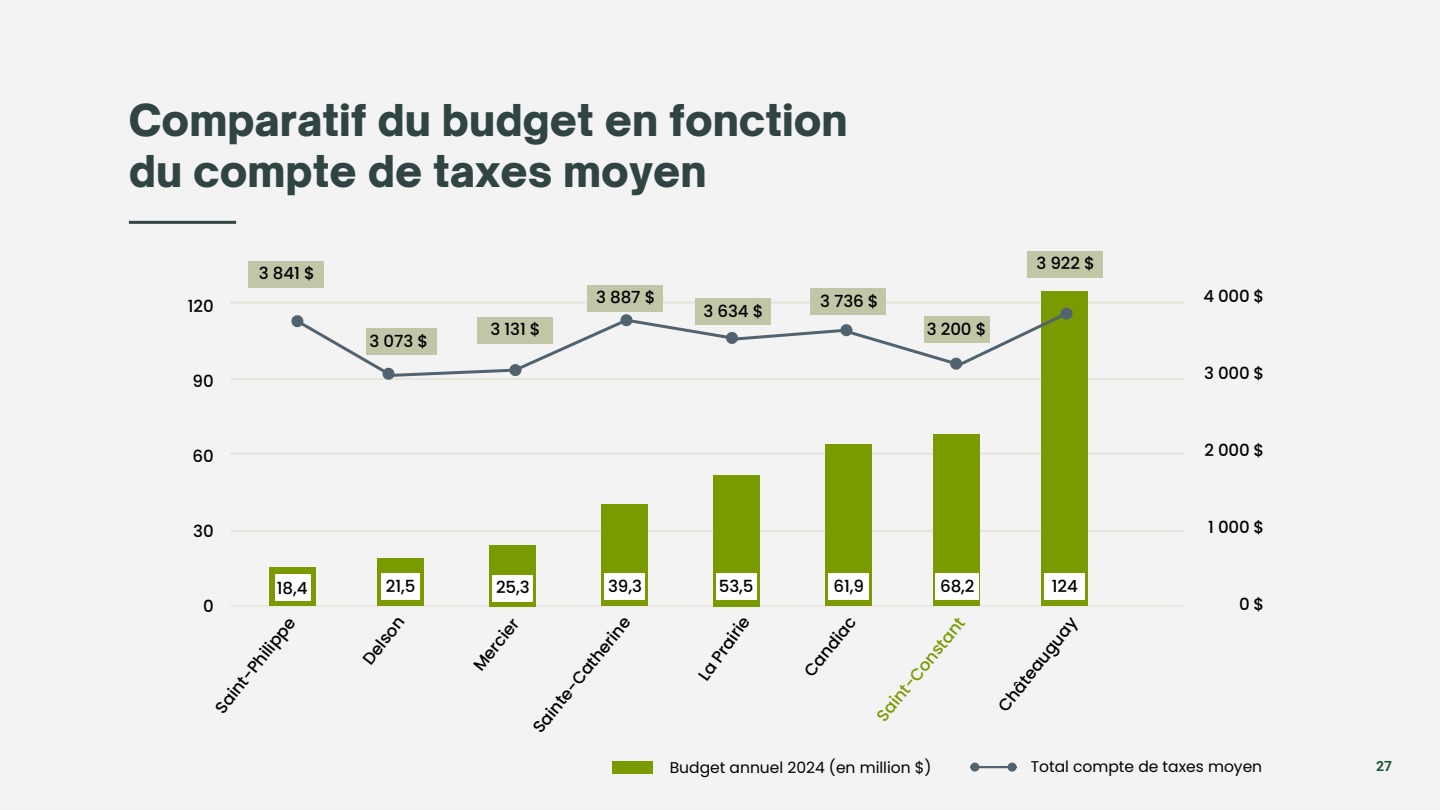
<style>
.page{position:relative;width:1440px;height:810px;background:#f3f3f3}
.page>*{position:absolute;margin:0;border:0;box-sizing:border-box;transform-origin:0 0}
.t1{font:900 42px/50.2px "Open Sauce One";color:#304543}
.t2{font:500 16.7px "Poppins";letter-spacing:-.005em;color:#000}
.t3{font:500 16.7px "Poppins";color:#7a9a01}
.t4{font:15.5px "Poppins";color:#000}
.t5{font:700 14px "Roboto";color:#1c5739}
</style>
<div class="page">
<hr style="left:129px;top:221px;width:107px;height:3px;background:#304543">
<hr style="left:979px;top:766px;width:29px;height:2px;background:#51636f">
<div style="left:971px;top:764px;width:7px;height:6px;background:#51636f;border-radius:50%"></div>
<div style="left:970px;top:763px;width:9px;height:9px;border:2px solid #51636f;border-radius:50%"></div>
<div style="left:1008px;top:763px;width:9px;height:9px;border:2px solid #51636f;border-radius:50%"></div>
<div style="left:612px;top:761px;width:40px;height:12px;background:#7a9a01"></div>
<hr style="left:230px;top:453px;width:954px;height:2px;background:#e8e6dc">
<hr style="left:230px;top:301px;width:954px;height:3px;background:#e8e6dc">
<hr style="left:230px;top:605px;width:954px;height:2px;background:#e8e6dc">
<hr style="left:231px;top:530px;width:953px;height:2px;background:#e8e6dc">
<div style="left:602px;top:504px;width:46px;height:102px;background:#7a9a01"></div>
<hr style="left:231px;top:378px;width:953px;height:2px;background:#e8e6dc">
<div style="left:1041px;top:291px;width:47px;height:315px;background:#7a9a01"></div>
<div style="left:377px;top:558px;width:47px;height:48px;background:#7a9a01"></div>
<div style="left:381px;top:573px;width:39px;height:27px;background:#fff"></div>
<div style="left:489px;top:545px;width:47px;height:61px;background:#7a9a01"></div>
<div style="left:492px;top:575px;width:41px;height:26px;background:#fff"></div>
<div style="left:269px;top:567px;width:47px;height:39px;background:#7a9a01"></div>
<div style="left:275px;top:574px;width:35px;height:27px;background:#fff"></div>
<div style="left:714px;top:475px;width:46px;height:131px;background:#7a9a01"></div>
<div style="left:826px;top:445px;width:46px;height:161px;background:#7a9a01"></div>
<div style="left:933px;top:434px;width:47px;height:172px;background:#7a9a01"></div>
<div style="left:605px;top:573px;width:40px;height:27px;background:#fff"></div>
<div style="left:717px;top:573px;width:40px;height:27px;background:#fff"></div>
<div style="left:828px;top:573px;width:41px;height:27px;background:#fff"></div>
<div style="left:935px;top:573px;width:44px;height:27px;background:#fff"></div>
<div style="left:1044px;top:573px;width:41px;height:27px;background:#fff"></div>
<div style="left:811px;top:288px;width:75px;height:27px;background:#bfc7a6"></div>
<div style="left:248px;top:261px;width:76px;height:26px;background:#bfc7a6"></div>
<div style="left:587px;top:285px;width:75px;height:26px;background:#bfc7a6"></div>
<div style="left:1027px;top:251px;width:75px;height:26px;background:#bfc7a6"></div>
<div style="left:695px;top:298px;width:75px;height:27px;background:#bfc7a6"></div>
<svg style="left:291px;top:304px;width:782px;height:76px"></svg>
<div style="left:842px;top:326px;width:9px;height:9px;background:#51636f;border-radius:50%"></div>
<div style="left:840px;top:324px;width:13px;height:12px;border:3px solid #51636f;border-radius:50%"></div>
<h2 class="t1" style="left:129px;top:95px;width:720px">Comparatif du budget en fonction du compte de taxes moyen</h2>
<h2 class="t2" style="left:188px;top:294px;width:28px">120</h2>
<h2 class="t2" style="left:193px;top:369px;width:23px">90</h2>
<h2 class="t2" style="left:192px;top:444px;width:23px">60</h2>
<h2 class="t2" style="left:193px;top:519px;width:22px">30</h2>
<h2 class="t2" style="left:259px;top:262px;width:57px">3 841 $</h2>
<h2 class="t2" style="left:370px;top:329px;width:60px">3 073 $</h2>
<h2 class="t2" style="left:596px;top:286px;width:61px">3 887 $</h2>
<p class="t2" style="left:704px;top:299px;width:62px">3 634 $</p>
<h2 class="t2" style="left:820px;top:289px;width:60px">3 736 $</h2>
<p class="t2" style="left:491px;top:318px;width:52px">3 131 $</p>
<h2 class="t2" style="left:927px;top:317px;width:61px">3 200 $</h2>
<p class="t2" style="left:1036px;top:252px;width:60px">3 922 $</p>
<h2 class="t2" style="left:203px;top:594px;width:12px">0</h2>
<h2 class="t2" style="left:277px;top:577px;width:32px">18,4</h2>
<h2 class="t2" style="left:209px;top:704px;width:119px;rotate:-51deg">Saint-Philippe</h2>
<h2 class="t2" style="left:386px;top:574px;width:31px">21,5</h2>
<h2 class="t2" style="left:357px;top:655px;width:58px;rotate:-52deg">Delson</h2>
<h2 class="t2" style="left:496px;top:576px;width:35px">25,3</h2>
<h2 class="t2" style="left:608px;top:574px;width:35px">39,3</h2>
<h2 class="t2" style="left:719px;top:574px;width:36px">53,5</h2>
<h2 class="t2" style="left:833px;top:574px;width:32px">61,9</h2>
<h2 class="t2" style="left:940px;top:574px;width:36px">68,2</h2>
<h2 class="t2" style="left:1052px;top:574px;width:27px">124</h2>
<h2 class="t2" style="left:468px;top:661px;width:63px;rotate:-51deg">Mercier</h2>
<h2 class="t2" style="left:527px;top:723px;width:146px;rotate:-51deg">Sainte-Catherine</h2>
<h2 class="t2" style="left:799px;top:666px;width:73px;rotate:-51deg">Candiac</h2>
<h2 class="t3" style="left:871px;top:712px;width:130px;rotate:-51deg">Saint-Constant</h2>
<h2 class="t2" style="left:693px;top:672px;width:77px;rotate:-54deg">La Prairie</h2>
<h2 class="t2" style="left:992px;top:702px;width:117px;rotate:-51deg">Châteauguay</h2>
<h2 class="t2" style="left:1203px;top:284px;width:63px">4 000 $</h2>
<h2 class="t2" style="left:1204px;top:361px;width:62px">3 000 $</h2>
<h2 class="t2" style="left:1205px;top:438px;width:61px">2 000 $</h2>
<h2 class="t2" style="left:1208px;top:515px;width:58px">1 000 $</h2>
<h2 class="t2" style="left:1239px;top:592px;width:27px">0$</h2>
<h2 class="t4" style="left:670px;top:757px;width:263px">Budget annuel 2024 (en million $)</h2>
<h1 class="t4" style="left:1031px;top:756px;width:233px">Total compte de taxes moyen</h1>
<h2 class="t5" style="left:1376px;top:758px;width:18px">27</h2>
</div>
